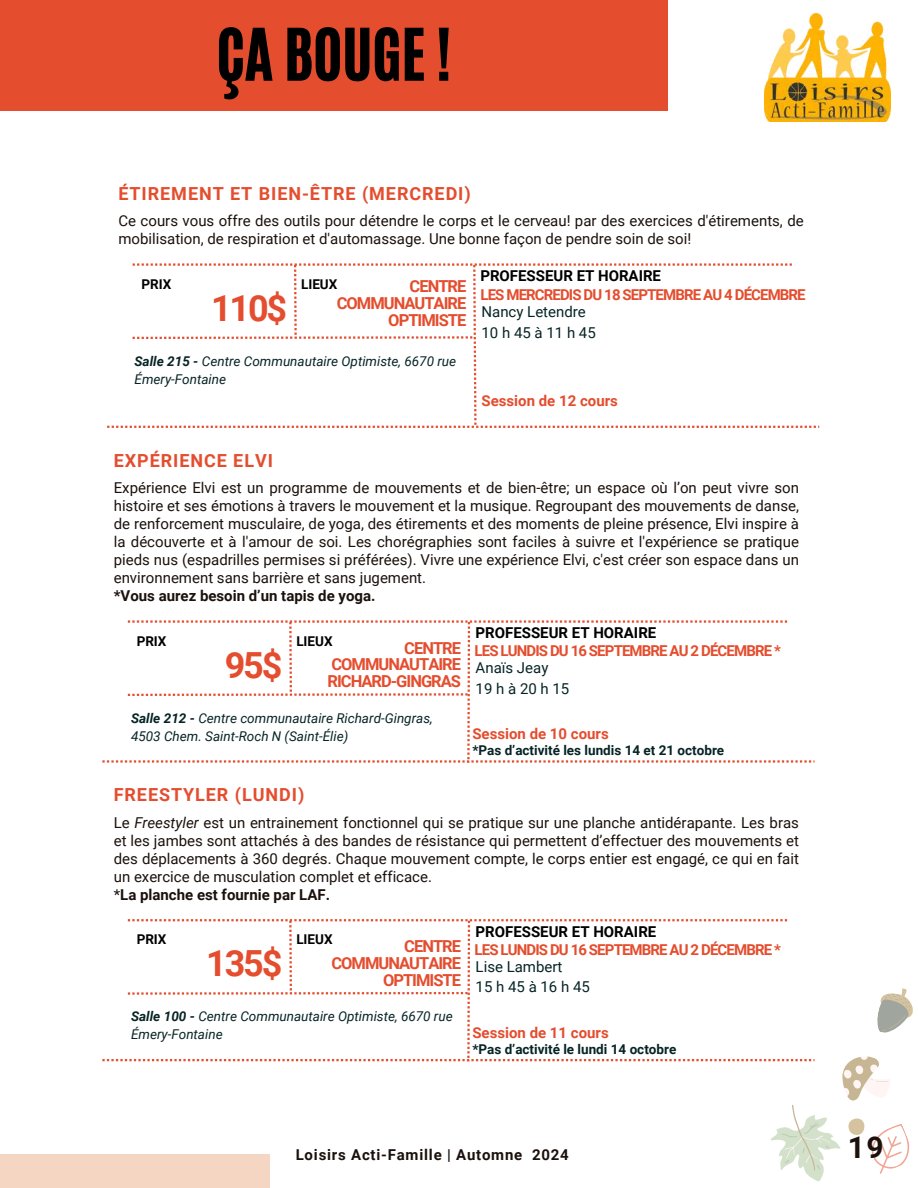
<style>
.page{position:relative;width:918px;height:1188px;background:#fff}
.page>*{position:absolute;margin:0;border:0;box-sizing:border-box;transform-origin:0 0}
.t1{font:60px "CA Generated";color:#000}
.t2{font:700 36px "Roboto";letter-spacing:-.06em;color:#e44d2e}
.t3{font:700 30px "Roboto";color:#1b110c}
.t4{font:700 18px "Roboto";letter-spacing:.055em;color:#e44d2e}
.t5{font:700 16.5px/16.8px "Roboto";letter-spacing:-.06em;color:#e44d2e;text-align:right}
.t6{font:15px/18px "Roboto";color:#1b110c}
.t7{font:700 15px "Roboto";letter-spacing:-.06em;color:#e44d2e}
.t8{font:15px/20.2px "Roboto";color:#072425}
.t9{font:700 15px "Roboto";color:#000}
.t10{font:700 15px "Roboto";color:#e44d2e}
.t11{font:700 15px "Roboto";color:#1b110c}
.t12{font:700 15px "Roboto";letter-spacing:.05em;color:#1b110c}
.t13{font:italic 13.5px/18px "Roboto";color:#072425}
.t14{font:700 13.5px "Roboto";color:#072425}
.t15{font:700 13.5px "Roboto";color:#000}
.s1{font-weight:700}
.s2{font-style:italic}
</style>
<div class="page">
<div style="left:0;top:0;width:668px;height:111px;background:#e44d2e"></div>
<div style="left:0;top:1155px;width:269px;height:33px;background:#f5d6c3"></div>
<img style="left:765px;top:14px;width:126px;height:108px">
<svg style="left:107px;top:263px;width:712px;height:165px"></svg>
<svg style="left:102px;top:620px;width:712px;height:143px"></svg>
<svg style="left:102px;top:919px;width:811px;height:269px"></svg>
<h1 class="t1" style="left:216px;top:11px;width:236px">ÇA BOUGE !</h1>
<p class="t4" style="left:119px;top:183px;width:354px">ÉTIREMENT ET BIEN-ÊTRE (MERCREDI)</p>
<p class="t6" style="left:119px;top:212px;width:687px">Ce cours vous offre des outils pour détendre le corps et le cerveau! par des exercices d'étirements, de mobilisation, de respiration et d'automassage. Une bonne façon de pendre soin de soi!</p>
<p class="t5" style="left:337px;top:278px;width:131px">CENTRE<br>COMMUNAUTAIRE<br>OPTIMISTE</p>
<p class="t13" style="left:135px;top:352px;width:323px"><span class="s1">Salle 215 -</span> Centre Communautaire Optimiste, 6670 rue<br>Émery-Fontaine</p>
<p class="t9" style="left:480px;top:267px;width:182px">PROFESSEUR ET HORAIRE</p>
<p class="t15" style="left:141px;top:276px;width:31px">PRIX</p>
<p class="t15" style="left:301px;top:276px;width:38px">LIEUX</p>
<p class="t7" style="left:480px;top:286px;width:327px">LES MERCREDIS DU 18 SEPTEMBRE AU 4 DÉCEMBRE</p>
<p class="t8" style="left:482px;top:302px;width:116px">Nancy Letendre<br>10h45à11h45</p>
<h2 class="t2" style="left:211px;top:287px;width:78px">110$</h2>
<p class="t4" style="left:114px;top:450px;width:161px">EXPÉRIENCE ELVI</p>
<p class="t10" style="left:482px;top:392px;width:138px">Session de 12 cours</p>
<p class="t6" style="left:114px;top:479px;width:687px;text-align:justify">Expérience Elvi est un programme de mouvements et de bien-être; un espace où l’on peut vivre son histoire et ses émotions à travers le mouvement et la musique. Regroupant des mouvements de danse, de renforcement musculaire, de yoga, des étirements et des moments de pleine présence, Elvi inspire à la découverte et à l'amour de soi. Les chorégraphies sont faciles à suivre et l'expérience se pratique pieds nus (espadrilles permises si préférées). Vivre une expérience Elvi, c'est créer son espace dans un environnement sans barrière et sans jugement.</p>
<p class="t11" style="left:114px;top:587px;width:263px">*Vous aurez besoin d’un tapis de yoga.</p>
<p class="t7" style="left:475px;top:642px;width:308px">LES LUNDIS DU 16 SEPTEMBRE AU 2 DÉCEMBRE *</p>
<p class="t8" style="left:476px;top:658px;width:95px">Anaïs Jeay<br>19hà20h15</p>
<p class="t13" style="left:131px;top:709px;width:303px"><span class="s1">Salle 212 -</span> Centre communautaire Richard-Gingras,<br>4503 Chem. Saint-Roch N (Saint-Élie)</p>
<p class="t9" style="left:476px;top:624px;width:182px">PROFESSEUR ET HORAIRE</p>
<p class="t15" style="left:137px;top:633px;width:31px">PRIX</p>
<p class="t15" style="left:296px;top:633px;width:38px">LIEUX</p>
<h2 class="t2" style="left:225px;top:644px;width:59px">95$</h2>
<p class="t5" style="left:328px;top:639px;width:135px;text-align:justify;text-indent:77px">CENTRE COMMUNAUTAIRE RICHARD-GINGRAS</p>
<p class="t10" style="left:472px;top:725px;width:138px">Session de 10 cours</p>
<p class="t14" style="left:472px;top:742px;width:253px">*Pas d’activité les lundis 14 et 21 octobre</p>
<p class="t4" style="left:114px;top:785px;width:192px">FREESTYLER (LUNDI)</p>
<p class="t6" style="left:114px;top:813px;width:687px">Le <span class="s2">Freestyler</span> est un entrainement fonctionnel qui se pratique sur une planche antidérapante. Les bras et les jambes sont attachés à des bandes de résistance qui permettent d’effectuer des mouvements et des déplacements à 360 degrés. Chaque mouvement compte, le corps entier est engagé, ce qui en fait un exercice de musculation complet et efficace.<br>*<span class="s1">La planche est fournie par LAF.</span></p>
<p class="t7" style="left:475px;top:941px;width:308px">LES LUNDIS DU 16 SEPTEMBRE AU 2 DÉCEMBRE *</p>
<p class="t8" style="left:476px;top:957px;width:116px">Lise Lambert<br>15h45à16h45</p>
<p class="t13" style="left:131px;top:1008px;width:323px"><span class="s1">Salle 100 -</span> Centre Communautaire Optimiste, 6670 rue<br>Émery-Fontaine</p>
<p class="t9" style="left:476px;top:923px;width:182px">PROFESSEUR ET HORAIRE</p>
<p class="t15" style="left:137px;top:932px;width:31px">PRIX</p>
<p class="t15" style="left:296px;top:932px;width:38px">LIEUX</p>
<h2 class="t2" style="left:206px;top:943px;width:78px">135$</h2>
<p class="t5" style="left:331px;top:938px;width:131px">CENTRE<br>COMMUNAUTAIRE<br>OPTIMISTE</p>
<p class="t10" style="left:472px;top:1024px;width:138px">Session de 11 cours</p>
<p class="t14" style="left:472px;top:1041px;width:205px">*Pas d’activité le lundi 14 octobre</p>
<p class="t12" style="left:296px;top:1147px;width:275px">Loisirs Acti-Famille | Automne 2024</p>
<h3 class="t3" style="left:848px;top:1130px;width:37px">19</h3>
</div>
